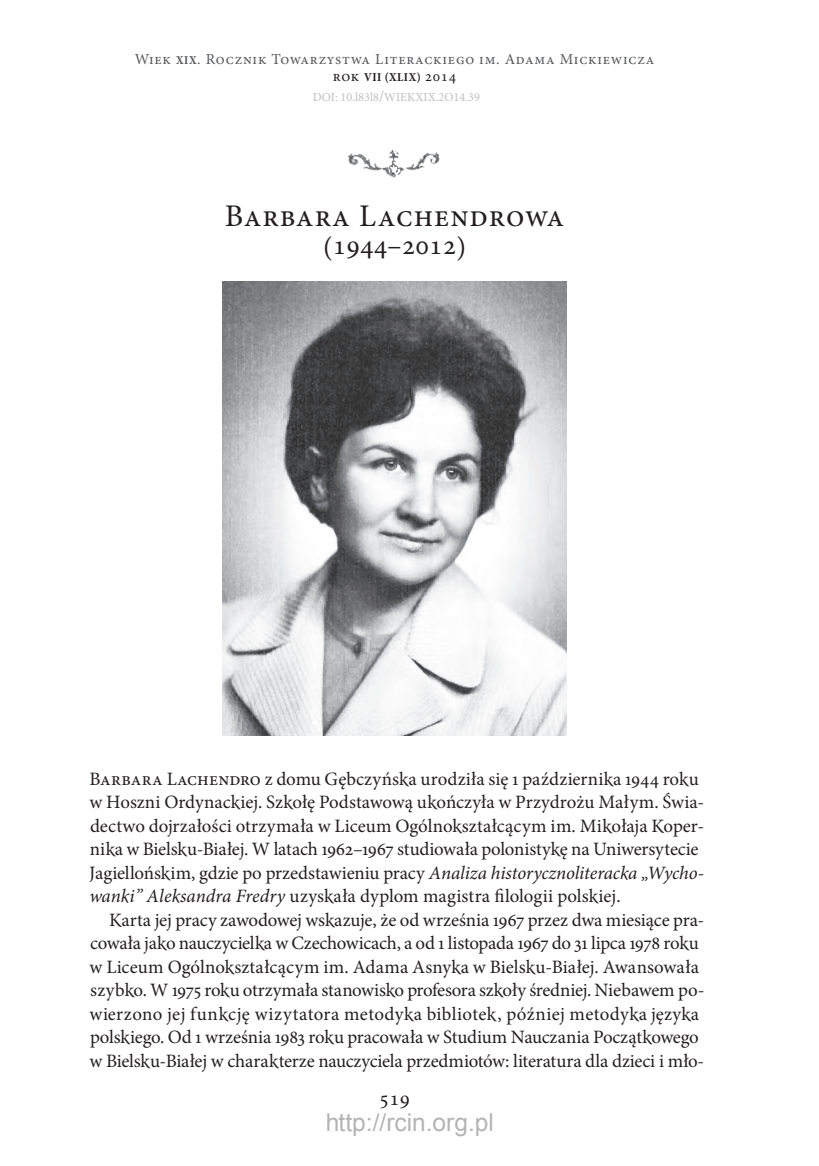
<style>
.page{position:relative;width:819px;height:1166px;background:#fff}
.page>*{position:absolute;margin:0;border:0;box-sizing:border-box;transform-origin:0 0}
.t1{font:31.5px "Minion Pro";letter-spacing:.03em;color:#231f20}
.t2{font:28px "Minion Pro";color:#231f20}
.t3{font:24.5px "Arial";color:rgb(0 0 0/.3)}
.t4{font:21px "Minion Pro";color:#231f20}
.t5{font:18.9px/23.4px "Minion Pro";letter-spacing:-.005em;color:#231f20}
.t6{font:15.22px "Minion Pro";letter-spacing:.05em;color:#57585a}
.t7{font:12.25px "Minion Pro";color:#bfbfbf}
.t8{font:700 condensed 12.25px "Minion Pro";letter-spacing:.04em;color:#231f20}
.s1{font-weight:700;font-stretch:condensed;font-size:12.25px}
.s2{font-weight:400;font-stretch:normal;font-size:15.22px}
.s3{font-size:15.75px}
.s4{font-style:italic}
</style>
<div class="page">
<img style="left:222px;top:281px;width:345px;height:455px">
<img style="left:348px;top:150px;width:92px;height:28px">
<p class="t6" style="left:135px;top:49px;width:521px">Wiek <span class="s1">XIX</span>. Rocznik Towarzystwa Literackiego im. Adama Mickiewicza</p>
<p class="t8" style="left:333px;top:69px;width:125px"><span class="s2">rok</span> VII (XLIX) <span class="s2">2014</span></p>
<p class="t7" style="left:312px;top:89px;width:169px">DOI: 10.l83l8<span class="s3">/</span>WIEKXIX.2O14.39</p>
<h1 class="t1" style="left:225px;top:195px;width:341px">Barbara Lachendrowa</h1>
<h2 class="t2" style="left:323px;top:227px;width:144px">(1944–2012)</h2>
<p class="t5" style="left:89px;top:767px;width:616px">Barbara Lachendro z domu Gębczyńska urodziła się 1 października 1944 roku w Hoszni Ordynackiej. Szkołę Podstawową ukończyła w Przydrożu Małym. Świa&shy;dectwo dojrzałości otrzymała w Liceum Ogólnokształcącym im. Mikołaja Koper&shy;nika w Bielsku-Białej. W latach 1962–1967 studiowała polonistykę na Uniwersytecie Jagiellońskim, gdzie po przedstawieniu pracy <span class="s4">Analiza historycznoliteracka „Wycho&shy;wanki” Aleksandra Fredry</span> uzyskała dyplom magistra filologii polskiej.</p>
<p class="t5" style="left:89px;top:908px;width:616px;text-indent:19px">Karta jej pracy zawodowej wskazuje, że od września 1967 przez dwa miesiące pra&shy;cowała jako nauczycielka w Czechowicach, a od 1 listopada 1967 do 31 lipca 1978 roku w Liceum Ogólnokształcącym im. Adama Asnyka w Bielsku-Białej. Awansowała szybko. W 1975 roku otrzymała stanowisko profesora szkoły średniej. Niebawem po&shy;wierzono jej funkcję wizytatora metodyka bibliotek, później metodyka języka polskiego. Od 1 września 1983 roku pracowała w Studium Nauczania Początkowego w Bielsku-Białej w charakterze nauczyciela przedmiotów: literatura dla dzieci i mło-</p>
<p class="t4" style="left:379px;top:1084px;width:32px">519</p>
<p class="t3" style="left:325px;top:1106px;width:170px">http://rcin.org.pl</p>
</div>
